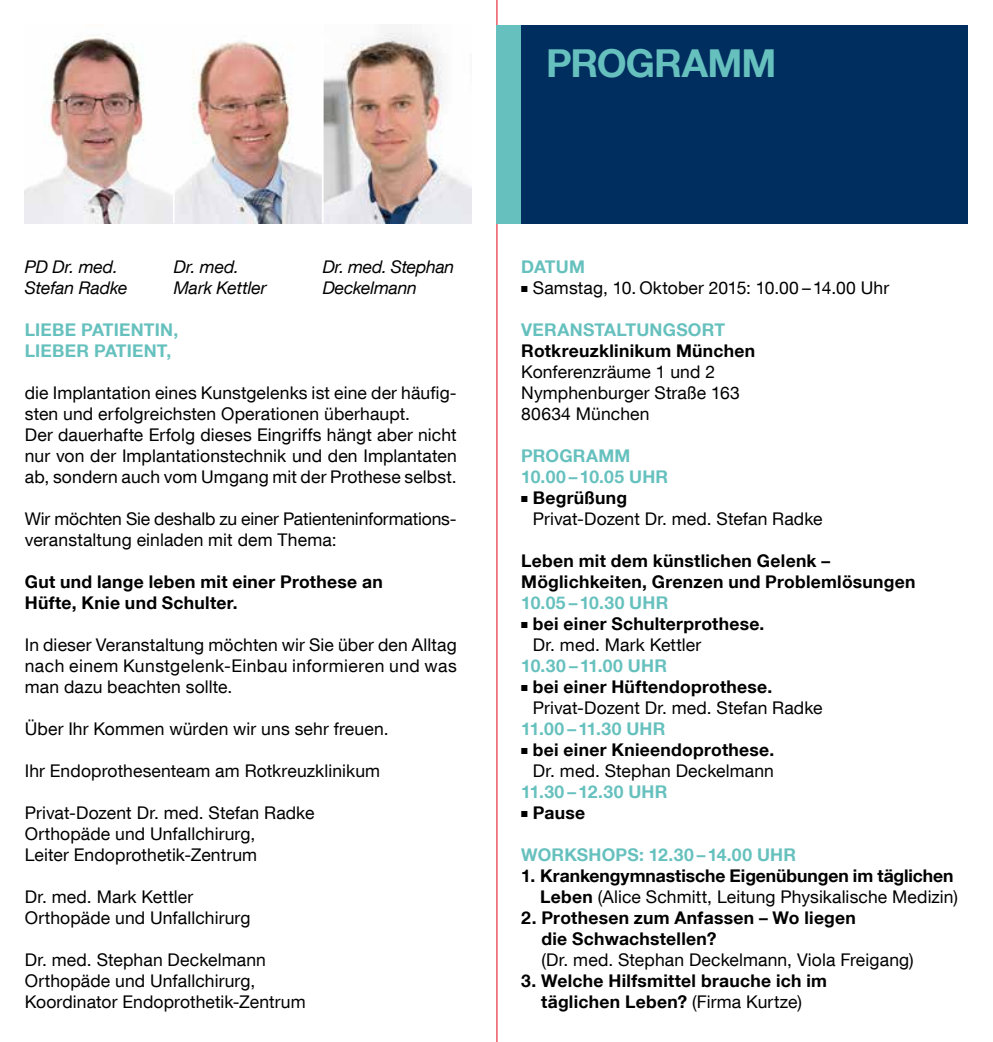
<style>
.page{position:relative;width:993px;height:1042px;background:#fff}
.page>*{position:absolute;margin:0;border:0;box-sizing:border-box;transform-origin:0 0}
.t1{font:700 38.5px "Helvetica Neue LT Com";letter-spacing:-.02em;color:#66c1be}
.t2{font:17.5px/21px "Helvetica Neue LT Com";letter-spacing:.005em;color:#000}
.t3{font:700 17.5px/21px "Helvetica Neue LT Com";letter-spacing:.015em;color:#000}
.t4{font:700 17.5px/21px "Helvetica Neue LT Com";letter-spacing:.015em;color:#66c1be}
.t5{font:700 17.5px/21px "Helvetica Neue LT Com";letter-spacing:-.005em;color:#000;text-align:right}
.t6{font:italic 17.5px/21px "Helvetica Neue LT Com";letter-spacing:-.01em;color:#000}
.s1{font-weight:700}
.s2{font-weight:400}
</style>
<div class="page">
<hr style="left:496px;top:0;width:1px;height:1042px;background:#e30613">
<img style="left:25px;top:32px;width:446px;height:191px">
<hr style="left:173px;top:25px;width:1px;height:198px;background:#fff">
<div style="left:521px;top:25px;width:446px;height:198px;background:#002e5f"></div>
<div style="left:496px;top:25px;width:25px;height:198px;background:#66c1be"></div>
<hr style="left:322px;top:25px;width:1px;height:198px;background:#fff">
<h1 class="t1" style="left:546px;top:39px;width:232px">PROGRAMM</h1>
<p class="t6" style="left:25px;top:256px;width:104px">PD Dr. med.<br>Stefan Radke</p>
<p class="t6" style="left:174px;top:256px;width:94px">Dr. med.<br>Mark Kettler</p>
<p class="t6" style="left:322px;top:256px;width:133px">Dr. med. Stephan<br>Deckelmann</p>
<p class="t4" style="left:25px;top:319px;width:155px">LIEBE PATIENTIN,<br>LIEBER PATIENT,</p>
<p class="t2" style="left:25px;top:382px;width:433px">die Implantation eines Kunstgelenks ist eine der häufig&shy;sten und erfolgreichsten Operationen überhaupt.<br>Der dauerhafte Erfolg dieses Eingriffs hängt aber nicht nur von der Implantationstechnik und den Implantaten ab, sondern auch vom Umgang mit der Prothese selbst.</p>
<p class="t2" style="left:25px;top:508px;width:433px">Wir möchten Sie deshalb zu einer Patienteninformations&shy;veranstaltung einladen mit dem Thema:</p>
<p class="t3" style="left:25px;top:571px;width:359px">Gut und lange leben mit einer Prothese an<br>Hüfte, Knie und Schulter.</p>
<p class="t2" style="left:25px;top:634px;width:433px;text-align:justify">In dieser Veranstaltung möchten wir Sie über den Alltag nach einem Kunstgelenk-Einbau informieren und was man dazu beachten sollte.</p>
<p class="t2" style="left:25px;top:718px;width:365px">Über Ihr Kommen würden wir uns sehr freuen.</p>
<p class="t2" style="left:25px;top:760px;width:357px">Ihr Endoprothesenteam am Rotkreuzklinikum</p>
<p class="t2" style="left:25px;top:802px;width:291px">Privat-Dozent Dr. med. Stefan Radke<br>Orthopäde und Unfallchirurg,<br>Leiter Endoprothetik-Zentrum</p>
<p class="t2" style="left:25px;top:886px;width:227px">Dr. med. Mark Kettler<br>Orthopäde und Unfallchirurg</p>
<p class="t2" style="left:25px;top:949px;width:282px">Dr. med. Stephan Deckelmann<br>Orthopäde und Unfallchirurg,<br>Koordinator Endoprothetik-Zentrum</p>
<p class="t4" style="left:521px;top:256px;width:65px">DATUM</p>
<p class="t2" style="left:521px;top:277px;width:369px">■ Samstag, 10. Oktober 2015: 10.00 – 14.00 Uhr</p>
<p class="t4" style="left:521px;top:319px;width:205px">VERANSTALTUNGSORT</p>
<p class="t3" style="left:521px;top:340px;width:235px">Rotkreuzklinikum München</p>
<p class="t2" style="left:521px;top:361px;width:220px">Konferenzräume 1 und 2<br>Nymphenburger Straße 163<br>80634 München</p>
<p class="t4" style="left:521px;top:445px;width:148px">PROGRAMM<br>10.00 – 10.05 UHR</p>
<p class="t2" style="left:532px;top:487px;width:291px;text-indent:-12px">■ <span class="s1">Begrüßung<br></span>Privat-Dozent Dr. med. Stefan Radke</p>
<p class="t3" style="left:521px;top:550px;width:395px">Leben mit dem künstlichen Gelenk –<br>Möglichkeiten, Grenzen und Problemlösungen</p>
<p class="t4" style="left:521px;top:592px;width:148px">10.05 – 10.30 UHR</p>
<p class="t3" style="left:532px;top:613px;width:233px;text-indent:-12px">■ bei einer Schulterprothese.<br><span class="s2">Dr. med. Mark Kettler</span></p>
<p class="t4" style="left:521px;top:655px;width:147px">10.30 – 11.00 UHR</p>
<p class="t2" style="left:532px;top:676px;width:291px;text-indent:-12px">■ <span class="s1">bei einer Hüftendoprothese.<br></span>Privat-Dozent Dr. med. Stefan Radke</p>
<p class="t4" style="left:521px;top:718px;width:146px">11.00 – 11.30 UHR</p>
<p class="t3" style="left:521px;top:739px;width:254px;text-align:right">■ bei einer Knieendoprothese.<br><span class="s2">Dr. med. Stephan Deckelmann</span></p>
<p class="t4" style="left:521px;top:781px;width:148px">11.30 – 12.30 UHR</p>
<p class="t3" style="left:521px;top:802px;width:65px">■ Pause</p>
<p class="t4" style="left:521px;top:844px;width:276px">WORKSHOPS: 12.30 – 14.00 UHR</p>
<p class="t5" style="left:521px;top:865px;width:438px">1. Krankengymnastische Eigenübungen im täglichen<br>Leben <span class="s2">(Alice Schmitt, Leitung Physikalische Medizin)</span></p>
<p class="t3" style="left:541px;top:907px;width:316px;text-indent:-20px">2. Prothesen zum Anfassen – Wo liegen die Schwachstellen?</p>
<p class="t2" style="left:541px;top:949px;width:373px">(Dr. med. Stephan Deckelmann, Viola Freigang)</p>
<p class="t3" style="left:521px;top:970px;width:307px;text-align:center">3. Welche Hilfsmittel brauche ich im täglichen Leben? <span class="s2">(Firma Kurtze)</span></p>
</div>
